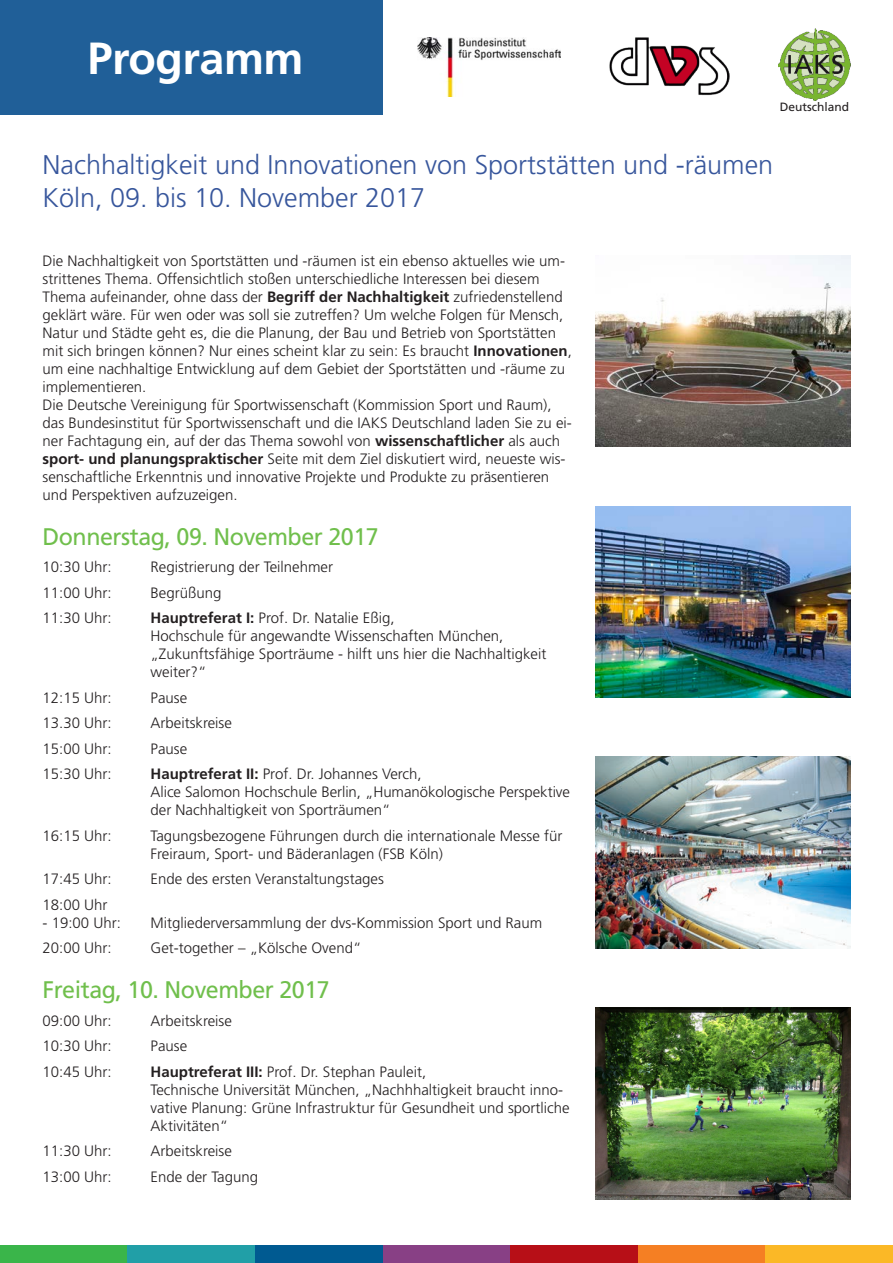
<style>
.page{position:relative;width:893px;height:1263px;background:#fff}
.page>*{position:absolute;margin:0;border:0;box-sizing:border-box;transform-origin:0 0}
.text_einfach{font:700 45px "Frutiger LT";letter-spacing:-.01em;color:#fff}
.Absatzformat_2{font:300 27px "Frutiger LT";color:#37569c}
.Absatzformat_1{font:24px "Frutiger LT";letter-spacing:-.02em;color:#70bf4c}
.t1{font:300 15px/18px "Frutiger LT";color:#231f20}
.Absatzformat_2-2{font:12px "Frutiger LT";color:#231f20}
.s1{font-weight:700}
</style>
<div class="page">
<div style="left:0;top:0;width:383px;height:115px;background:#205f98"></div>
<img style="left:595px;top:757px;width:255px;height:191px">
<img style="left:595px;top:506px;width:255px;height:191px">
<img style="left:595px;top:255px;width:255px;height:191px">
<img style="left:595px;top:1008px;width:255px;height:191px">
<hr style="left:892px;top:0;width:1px;height:115px;background:#205f98">
<div style="left:382px;top:1246px;width:128px;height:17px;background:#884085"></div>
<div style="left:510px;top:1246px;width:128px;height:17px;background:#b70f17"></div>
<div style="left:638px;top:1246px;width:127px;height:17px;background:#f57f23"></div>
<div style="left:765px;top:1246px;width:128px;height:17px;background:#fbb826"></div>
<div style="left:0;top:1246px;width:128px;height:17px;background:#3ab54a"></div>
<div style="left:128px;top:1246px;width:127px;height:17px;background:#219fa7"></div>
<div style="left:255px;top:1246px;width:128px;height:17px;background:#005a91"></div>
<img style="left:778px;top:29px;width:72px;height:71px">
<img style="left:418px;top:38px;width:143px;height:59px">
<img style="left:609px;top:37px;width:121px;height:59px">
<p class="text_einfach" style="left:88px;top:32px;width:218px">Programm</p>
<p class="Absatzformat_2-2" style="left:780px;top:100px;width:71px">Deutschland</p>
<p class="Absatzformat_2" style="left:43px;top:150px;width:732px">Nachhaltigkeit und Innovationen von Sportstätten und -räumen</p>
<p class="Absatzformat_2" style="left:43px;top:182px;width:384px">Köln, 09. bis 10. November 2017</p>
<p class="t1" style="left:43px;top:252px;width:531px">Die Nachhaltigkeit von Sportstätten und -räumen ist ein ebenso aktuelles wie um&shy;strittenes Thema. Offensichtlich stoßen unterschiedliche Interessen bei diesem Thema aufeinander, ohne dass der <span class="s1">Begriff der Nachhaltigkeit</span> zufriedenstellend geklärt wäre. Für wen oder was soll sie zutreffen? Um welche Folgen für Mensch, Natur und Städte geht es, die die Planung, der Bau und Betrieb von Sportstätten mit sich bringen können? Nur eines scheint klar zu sein: Es braucht <span class="s1">Innovationen</span>, um eine nachhaltige Entwicklung auf dem Gebiet der Sportstätten und -räume zu implementieren.</p>
<p class="t1" style="left:43px;top:396px;width:531px">Die Deutsche Vereinigung für Sportwissenschaft (Kommission Sport und Raum), das Bundesinstitut für Sportwissenschaft und die IAKS Deutschland laden Sie zu ei&shy;ner Fachtagung ein, auf der das Thema sowohl von <span class="s1">wissenschaftlicher</span> als auch <span class="s1">sport- und planungspraktischer</span> Seite mit dem Ziel diskutiert wird, neueste wis&shy;senschaftliche Erkenntnis und innovative Projekte und Produkte zu präsentieren und Perspektiven aufzuzeigen.</p>
<p class="Absatzformat_1" style="left:43px;top:523px;width:338px">Donnerstag, 09. November 2017</p>
<p class="t1" style="left:43px;top:558px;width:71px">10:30 Uhr:</p>
<p class="t1" style="left:151px;top:558px;width:184px">Registrierung der Teilnehmer</p>
<p class="t1" style="left:43px;top:584px;width:71px">11:00 Uhr:</p>
<p class="t1" style="left:151px;top:584px;width:72px">Begrüßung</p>
<p class="t1" style="left:43px;top:609px;width:71px">11:30 Uhr:</p>
<p class="t1" style="left:151px;top:609px;width:245px"><span class="s1">Hauptreferat I:</span> Prof. Dr. Natalie Eßig,</p>
<p class="t1" style="left:151px;top:627px;width:354px">Hochschule für angewandte Wissenschaften München,</p>
<p class="t1" style="left:151px;top:645px;width:397px">„Zukunftsfähige Sporträume - hilft uns hier die Nachhaltigkeit weiter?“</p>
<p class="t1" style="left:43px;top:689px;width:71px">12:15 Uhr:</p>
<p class="t1" style="left:151px;top:689px;width:38px">Pause</p>
<p class="t1" style="left:43px;top:714px;width:71px">13.30 Uhr:</p>
<p class="t1" style="left:151px;top:714px;width:83px">Arbeitskreise</p>
<p class="t1" style="left:43px;top:740px;width:71px">15:00 Uhr:</p>
<p class="t1" style="left:151px;top:740px;width:38px">Pause</p>
<p class="t1" style="left:43px;top:765px;width:71px">15:30 Uhr:</p>
<p class="t1" style="left:151px;top:765px;width:421px"><span class="s1">Hauptreferat II:</span> Prof. Dr. Johannes Verch,<br>Alice Salomon Hochschule Berlin, „Humanökologische Perspektive der Nachhaltigkeit von Sporträumen“</p>
<p class="t1" style="left:43px;top:827px;width:71px">16:15 Uhr:</p>
<p class="t1" style="left:151px;top:827px;width:413px">Tagungsbezogene Führungen durch die internationale Messe für<br>Freiraum, Sport- und Bäderanlagen (FSB Köln)</p>
<p class="t1" style="left:43px;top:870px;width:71px">17:45 Uhr:</p>
<p class="t1" style="left:151px;top:870px;width:235px">Ende des ersten Veranstaltungstages</p>
<p class="t1" style="left:43px;top:896px;width:67px">18:00 Uhr</p>
<p class="t1" style="left:43px;top:914px;width:80px">- 19:00 Uhr:</p>
<p class="t1" style="left:151px;top:914px;width:393px">Mitgliederversammlung der dvs-Kommission Sport und Raum</p>
<p class="t1" style="left:43px;top:939px;width:71px">20:00 Uhr:</p>
<p class="t1" style="left:151px;top:939px;width:212px">Get-together – „Kölsche Ovend“</p>
<p class="Absatzformat_1" style="left:43px;top:976px;width:289px">Freitag, 10. November 2017</p>
<p class="t1" style="left:43px;top:1011px;width:71px">09:00 Uhr:</p>
<p class="t1" style="left:151px;top:1011px;width:83px">Arbeitskreise</p>
<p class="t1" style="left:43px;top:1037px;width:71px">10:30 Uhr:</p>
<p class="t1" style="left:151px;top:1037px;width:38px">Pause</p>
<p class="t1" style="left:43px;top:1062px;width:71px">10:45 Uhr:</p>
<p class="t1" style="left:151px;top:1062px;width:277px"><span class="s1">Hauptreferat III:</span> Prof. Dr. Stephan Pauleit,</p>
<p class="t1" style="left:151px;top:1080px;width:421px">Technische Universität München, „Nachhhaltigkeit braucht inno&shy;vative Planung: Grüne Infrastruktur für Gesundheit und sportliche<br>Aktivitäten“</p>
<p class="t1" style="left:43px;top:1142px;width:71px">11:30 Uhr:</p>
<p class="t1" style="left:151px;top:1142px;width:83px">Arbeitskreise</p>
<p class="t1" style="left:43px;top:1167px;width:71px">13:00 Uhr:</p>
<p class="t1" style="left:151px;top:1167px;width:109px">Ende der Tagung</p>
</div>
